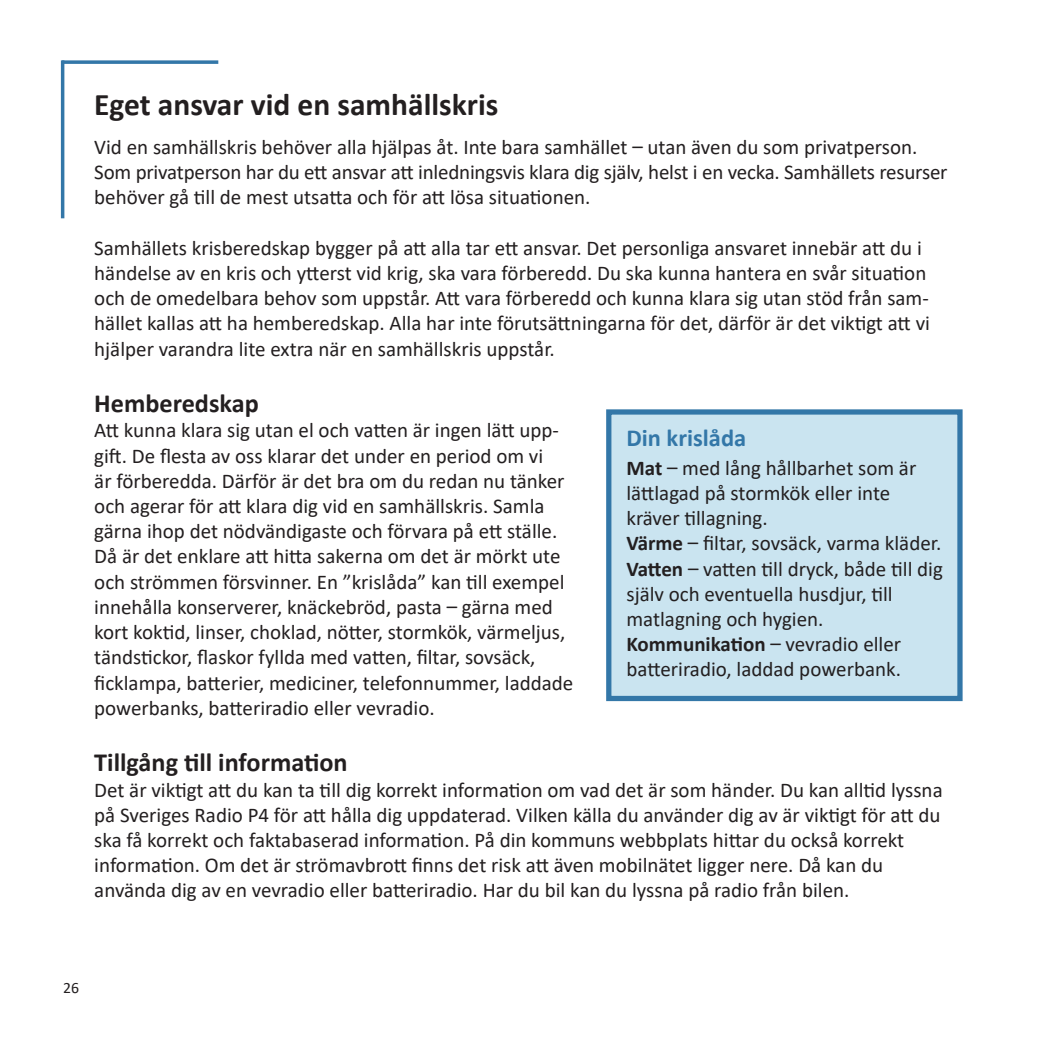
<style>
.page{position:relative;width:1042px;height:1042px;background:#fff}
.page>*{position:absolute;margin:0;border:0;box-sizing:border-box;transform-origin:0 0}
.Rubrik_2{font:700 31.5px "Calibri";color:#231f20}
.Rubrik_3{font:700 26.25px "Calibri";color:#231f20}
.Rubrik_i_faktaruta{font:700 24.5px "Calibri";color:#3377a8}
.Brödtext_-_löpande{font:21px/25.2px "Calibri";color:#231f20}
.t1{font:15.75px "Calibri";color:#231f20}
.s1{font-weight:700}
</style>
<div class="page">
<hr style="left:61px;top:60px;width:3px;height:158px;background:#3377a8">
<svg style="left:62px;top:60px;width:156px;height:4px"></svg>
<div style="left:606px;top:409px;width:356px;height:292px;background:#cae4f0;border:5px solid #3377a8"></div>
<h2 class="Rubrik_2" style="left:94px;top:83px;width:406px">Eget ansvar vid en samhällskris</h2>
<p class="Brödtext_-_löpande" style="left:94px;top:134px;width:855px">Vid en samhällskris behöver alla hjälpas åt. Inte bara samhället – utan även du som privatperson.<br>Som privatperson har du ett ansvar att inledningsvis klara dig själv, helst i en vecka. Samhällets resurser behöver gå till de mest utsatta och för att lösa situationen.</p>
<p class="Brödtext_-_löpande" style="left:94px;top:235px;width:837px">Samhällets krisberedskap bygger på att alla tar ett ansvar. Det personliga ansvaret innebär att du i händelse av en kris och ytterst vid krig, ska vara förberedd. Du ska kunna hantera en svår situation och de omedelbara behov som uppstår. Att vara förberedd och kunna klara sig utan stöd från sam&shy;hället kallas att ha hemberedskap. Alla har inte förutsättningarna för det, därför är det viktigt att vi hjälper varandra lite extra när en samhällskris uppstår.</p>
<h3 class="Rubrik_3" style="left:94px;top:385px;width:166px">Hemberedskap</h3>
<p class="Brödtext_-_löpande" style="left:94px;top:417px;width:481px">Att kunna klara sig utan el och vatten är ingen lätt upp&shy;gift. De flesta av oss klarar det under en period om vi<br>är förberedda. Därför är det bra om du redan nu tänker och agerar för att klara dig vid en samhällskris. Samla gärna ihop det nödvändigaste och förvara på ett ställe.<br>Då är det enklare att hitta sakerna om det är mörkt ute och strömmen försvinner. En ”krislåda” kan till exempel innehålla konserverer, knäckebröd, pasta – gärna med kort koktid, linser, choklad, nötter, stormkök, värmeljus, tändstickor, flaskor fyllda med vatten, filtar, sovsäck, ficklampa, batterier, mediciner, telefonnummer, laddade powerbanks, batteriradio eller vevradio.</p>
<h3 class="Rubrik_3" style="left:94px;top:744px;width:255px">Tillgång till information</h3>
<p class="Brödtext_-_löpande" style="left:94px;top:776px;width:850px;text-align:justify">Det är viktigt att du kan ta till dig korrekt information om vad det är som händer. Du kan alltid lyssna på Sveriges Radio P4 för att hålla dig uppdaterad. Vilken källa du använder dig av är viktigt för att du ska få korrekt och faktabaserad information. På din kommuns webbplats hittar du också korrekt</p>
<p class="Brödtext_-_löpande" style="left:94px;top:852px;width:790px">information. Om det är strömavbrott finns det risk att även mobilnätet ligger nere. Då kan du</p>
<p class="Brödtext_-_löpande" style="left:94px;top:877px;width:757px">använda dig av en vevradio eller batteriradio. Har du bil kan du lyssna på radio från bilen.</p>
<h3 class="Rubrik_i_faktaruta" style="left:626px;top:420px;width:121px">Din krislåda</h3>
<p class="Brödtext_-_löpande" style="left:626px;top:455px;width:291px"><span class="s1">Mat</span> – med lång hållbarhet som är lättlagad på stormkök eller inte</p>
<p class="Brödtext_-_löpande" style="left:626px;top:505px;width:143px">kräver tillagning.</p>
<p class="Brödtext_-_löpande" style="left:626px;top:530px;width:316px"><span class="s1">Värme</span> – filtar, sovsäck, varma kläder.</p>
<p class="Brödtext_-_löpande" style="left:626px;top:555px;width:318px"><span class="s1">Vatten</span> – vatten till dryck, både till dig själv och eventuella husdjur, till</p>
<p class="Brödtext_-_löpande" style="left:626px;top:606px;width:199px">matlagning och hygien.</p>
<p class="Brödtext_-_löpande" style="left:626px;top:631px;width:276px"><span class="s1">Kommunikation</span> – vevradio eller</p>
<p class="Brödtext_-_löpande" style="left:626px;top:656px;width:276px">batteriradio, laddad powerbank.</p>
<p class="t1" style="left:63px;top:976px;width:17px">26</p>
</div>
